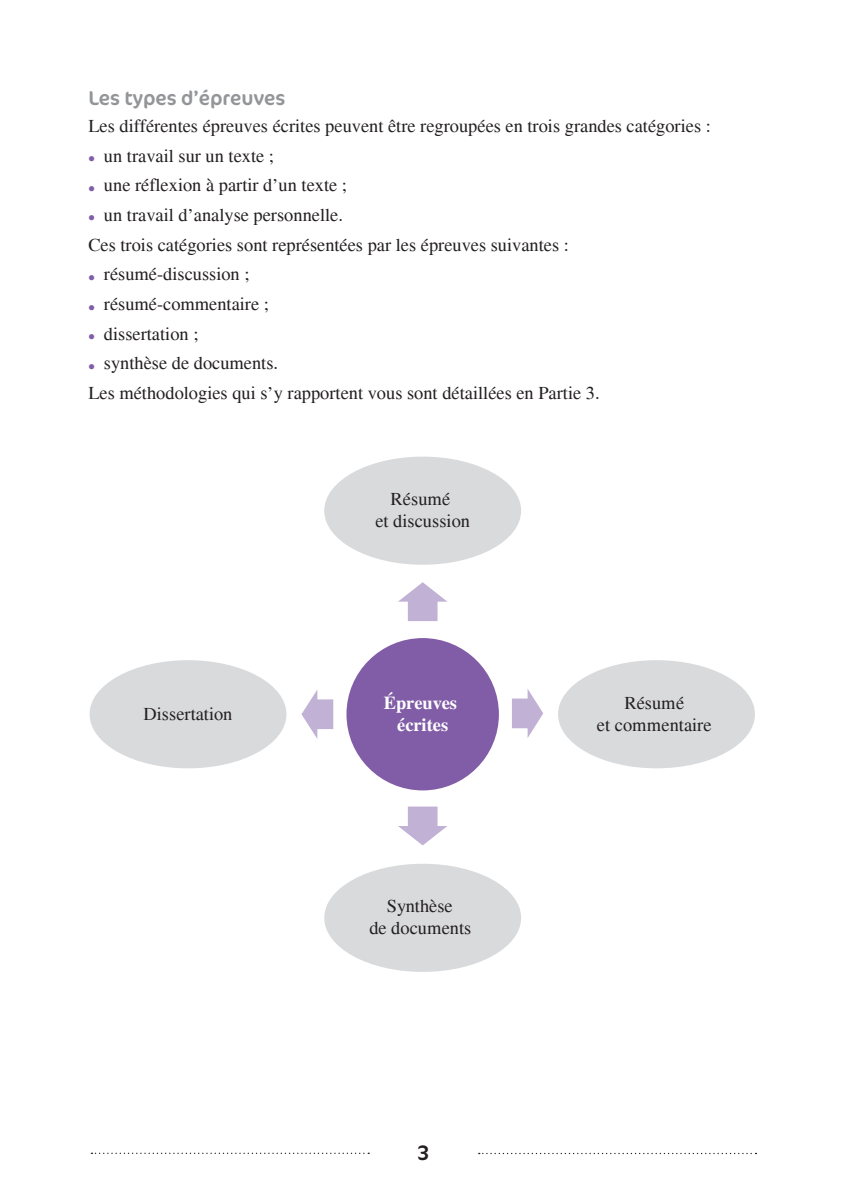
<style>
.page{position:relative;width:847px;height:1194px;background:#fff}
.page>*{position:absolute;margin:0;border:0;box-sizing:border-box;transform-origin:0 0}
.t1{font:21px "Cocon OT";color:#231f20}
.t2{font:20.12px "Cocon OT";color:#939598}
.t3{font:18.38px/22.1px "Times";color:#231f20;text-align:center}
.t4{font:700 18.38px/22.1px "Times";color:#fff;text-align:center}
.s1{font-weight:700;color:#825da7}
</style>
<div class="page">
<svg style="left:478px;top:1152px;width:278px;height:2px"></svg>
<svg style="left:91px;top:1152px;width:278px;height:1px"></svg>
<div style="left:346px;top:638px;width:152px;height:152px;background:#825da7;border-radius:50%"></div>
<svg style="left:398px;top:582px;width:49px;height:39px"></svg>
<div style="left:324px;top:456px;width:197px;height:108px;background:#d9dadc;border-radius:50%"></div>
<svg style="left:512px;top:689px;width:31px;height:49px"></svg>
<div style="left:558px;top:660px;width:196px;height:108px;background:#d9dadc;border-radius:50%"></div>
<svg style="left:398px;top:806px;width:49px;height:39px"></svg>
<div style="left:324px;top:863px;width:197px;height:108px;background:#d9dadc;border-radius:50%"></div>
<svg style="left:301px;top:690px;width:32px;height:49px"></svg>
<div style="left:89px;top:660px;width:197px;height:108px;background:#d9dadc;border-radius:50%"></div>
<p class="t2" style="left:88px;top:86px;width:198px">Les types d’épreuves</p>
<p class="t3" style="left:88px;top:115px;width:623px">Les différentes épreuves écrites peuvent être regroupées en trois grandes catégories :</p>
<p class="t3" style="left:88px;top:144px;width:187px"><span class="s1">•</span> un travail sur un texte ;</p>
<p class="t3" style="left:88px;top:174px;width:260px"><span class="s1">•</span> une réflexion à partir d’un texte ;</p>
<p class="t3" style="left:88px;top:200px;width:482px;line-height:29.8px;text-align:left"><span class="s1">•</span> un travail d’analyse personnelle.<br>Ces trois catégories sont représentées par les épreuves suivantes :</p>
<p class="t3" style="left:88px;top:263px;width:163px"><span class="s1">•</span> résumé-discussion ;</p>
<p class="t3" style="left:88px;top:293px;width:182px"><span class="s1">•</span> résumé-commentaire ;</p>
<p class="t3" style="left:88px;top:323px;width:112px"><span class="s1">•</span> dissertation ;</p>
<p class="t3" style="left:88px;top:348px;width:512px;line-height:29.8px;text-align:left"><span class="s1">•</span> synthèse de documents.<br>Les méthodologies qui s’y rapportent vous sont détaillées en Partie 3.</p>
<p class="t3" style="left:143px;top:702px;width:90px">Dissertation</p>
<p class="t3" style="left:375px;top:488px;width:96px">Résumé<br>et discussion</p>
<p class="t4" style="left:383px;top:692px;width:75px">Épreuves écrites</p>
<p class="t3" style="left:369px;top:895px;width:103px">Synthèse<br>de documents</p>
<p class="t1" style="left:417px;top:1140px;width:14px">3</p>
<p class="t3" style="left:596px;top:691px;width:116px">Résumé<br>et commentaire</p>
</div>
